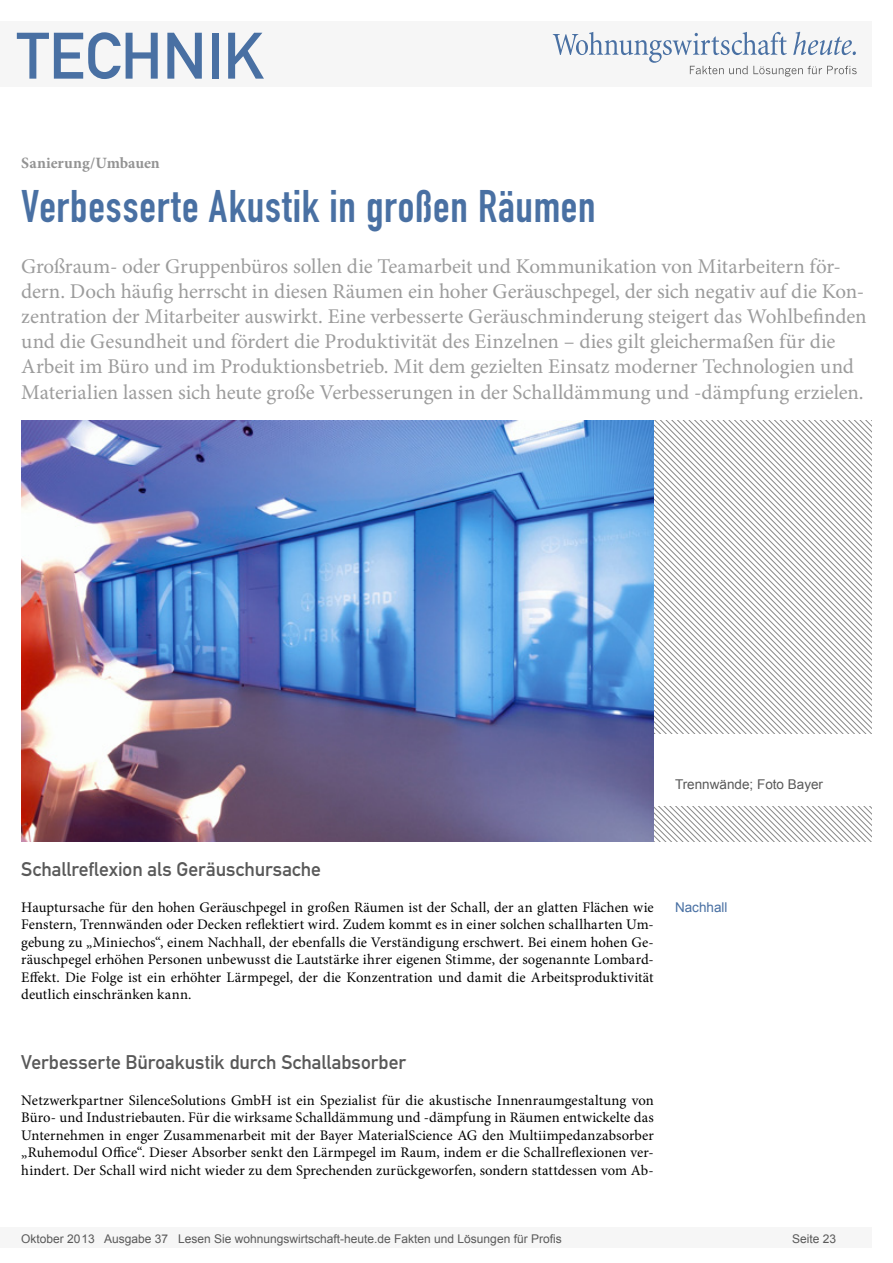
<style>
.page{position:relative;width:893px;height:1263px;background:#fff}
.page>*{position:absolute;margin:0;border:0;box-sizing:border-box;transform-origin:0 0}
.t1{font:64.5px "DIN Mittelschrift";color:#4970a3}
.Überschrift_Groß{font:45px "DIN Engschrift";letter-spacing:.015em;color:#4970a3}
.Anlesetext{font:21px/25.2px "Minion Pro";letter-spacing:-.005em;color:#9c9c9c}
.Überschrift_Grau{font:19.5px "DIN Mittelschrift";color:#595959}
.Kategorie{font:700 15.75px "Minion Pro";color:#939393}
.Fließtext_erste_Zeil{font:14.7px/17.5px "Minion Pro";letter-spacing:.005em;color:#000;text-align:justify}
.Bildunterschrift{font:13.5px "Arial";color:#595959}
.Info{font:13.5px "Arial";color:#4970a3}
.t2{font:12px "Arial";color:#595959}
</style>
<div class="page">
<div style="left:0;top:1227px;width:872px;height:20px;background:#f6f6f6"></div>
<div style="left:0;top:21px;width:872px;height:66px;background:#f6f6f6"></div>
<svg style="left:553px;top:32px;width:304px;height:45px"></svg>
<svg style="left:654px;top:420px;width:218px;height:95px"></svg>
<svg style="left:654px;top:515px;width:218px;height:326px"></svg>
<div style="left:654px;top:734px;width:237px;height:72px;background:#fff"></div>
<img style="left:21px;top:420px;width:633px;height:421px">
<h1 class="t1" style="left:17px;top:18px;width:249px">TECHNIK</h1>
<p class="Kategorie" style="left:21px;top:152px;width:140px">Sanierung/Umbauen</p>
<p class="Überschrift_Groß" style="left:21px;top:180px;width:576px">Verbesserte Akustik in großen Räumen</p>
<p class="Anlesetext" style="left:21px;top:253px;width:847px">Großraum- oder Gruppenbüros sollen die Teamarbeit und Kommunikation von Mitarbeitern för&shy;dern. Doch häufig herrscht in diesen Räumen ein hoher Geräuschpegel, der sich negativ auf die Kon&shy;zentration der Mitarbeiter auswirkt. Eine verbesserte Geräuschminderung steigert das Wohlbefinden und die Gesundheit und fördert die Produktivität des Einzelnen – dies gilt gleichermaßen für die Arbeit im Büro und im Produktionsbetrieb. Mit dem gezielten Einsatz moderner Technologien und Materialien lassen sich heute große Verbesserungen in der Schalldämmung und -dämpfung erzielen.</p>
<p class="Bildunterschrift" style="left:675px;top:775px;width:150px">Trennwände; Foto Bayer</p>
<p class="Überschrift_Grau" style="left:21px;top:858px;width:301px">Schallreflexion als Geräuschursache</p>
<p class="Fließtext_erste_Zeil" style="left:21px;top:898px;width:634px">Hauptursache für den hohen Geräuschpegel in großen Räumen ist der Schall, der an glatten Flächen wie Fenstern, Trennwänden oder Decken reflektiert wird. Zudem kommt es in einer solchen schallharten Um&shy;gebung zu „Miniechos“, einem Nachhall, der ebenfalls die Verständigung erschwert. Bei einem hohen Ge&shy;räuschpegel erhöhen Personen unbewusst die Lautstärke ihrer eigenen Stimme, der sogenannte Lombard-Effekt. Die Folge ist ein erhöhter Lärmpegel, der die Konzentration und damit die Arbeitsproduktivität deutlich einschränken kann.</p>
<p class="Info" style="left:675px;top:898px;width:54px">Nachhall</p>
<p class="Überschrift_Grau" style="left:21px;top:1051px;width:386px">Verbesserte Büroakustik durch Schallabsorber</p>
<p class="Fließtext_erste_Zeil" style="left:21px;top:1091px;width:634px">Netzwerkpartner SilenceSolutions GmbH ist ein Spezialist für die akustische Innenraumgestaltung von Büro- und Industriebauten. Für die wirksame Schalldämmung und -dämpfung in Räumen entwickelte das Unternehmen in enger Zusammenarbeit mit der Bayer MaterialScience AG den Multiimpedanzabsorber „Ruhemodul Office“. Dieser Absorber senkt den Lärmpegel im Raum, indem er die Schallreflexionen ver&shy;hindert. Der Schall wird nicht wieder zu dem Sprechenden zurückgeworfen, sondern stattdessen vom Ab-</p>
<p class="t2" style="left:21px;top:1230px;width:542px">Oktober 2013 Ausgabe 37 Lesen Sie wohnungswirtschaft-heute.de Fakten und Lösungen für Profis</p>
<p class="t2" style="left:792px;top:1231px;width:46px">Seite 23</p>
</div>
